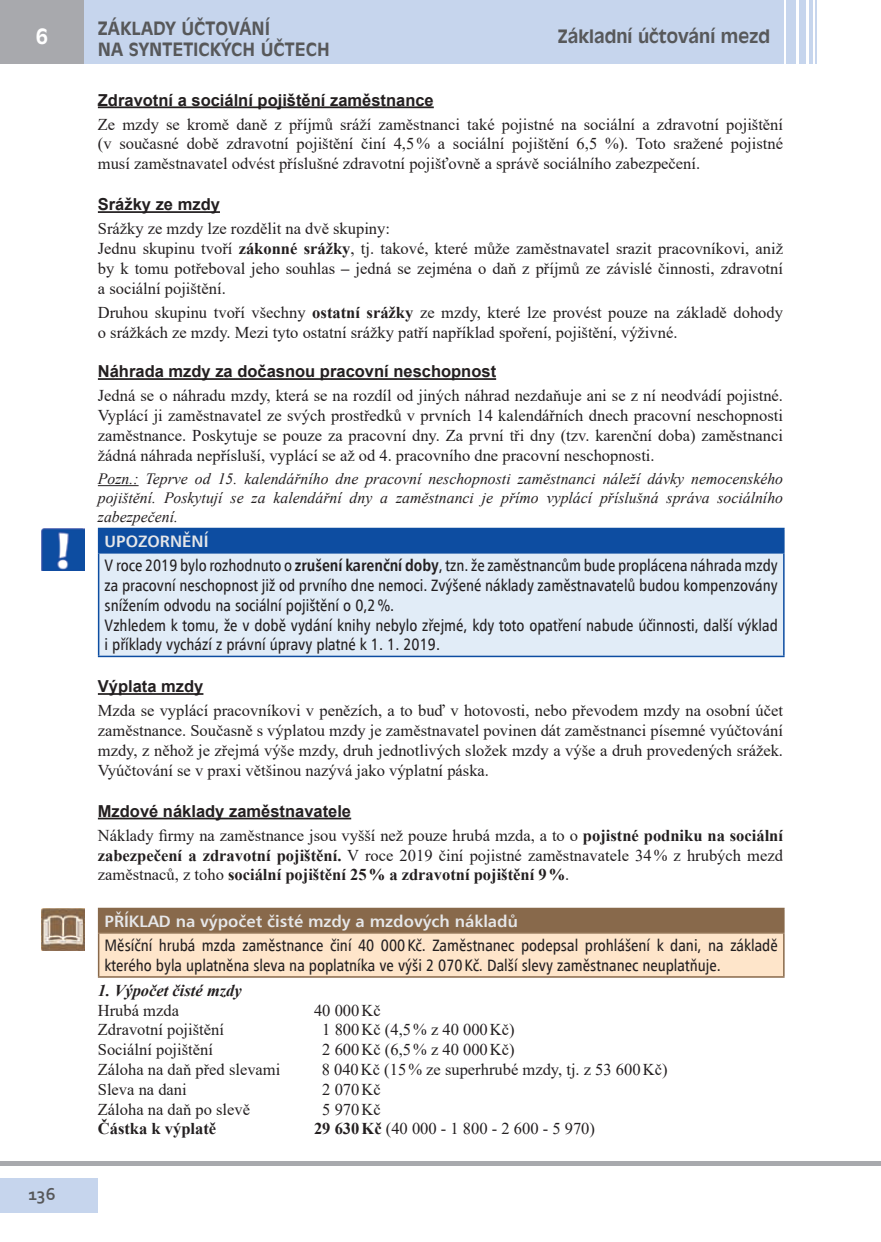
<style>
.page{position:relative;width:881px;height:1242px;background:#fff}
.page>*{position:absolute;margin:0;border:0;box-sizing:border-box;transform-origin:0 0}
.t1{font:700 21px "Incised 901 AT";color:#fff}
.t2{font:700 18px/21px "Incised 901 AT";color:#57585a}
.t3{font:700 18px "Corbel";color:#57585a}
.t4{font:16.5px/19.8px "Times New Roman";color:#231f20;text-align:justify}
.t5{font:16.5px/19.8px "Humanist 777 AT Roman Condensed B";color:#231f20}
.t6{font:700 16.5px "Arial";color:#231f20}
.t7{font:16.5px "Humanist 777 AT Bold B";color:#e6e7e9}
.t8{font:italic 700 16.5px "Times New Roman";color:#231f20}
.t9{font:700 16.5px "Times New Roman";color:#231f20}
.t10{font:italic 15.75px/18.9px "Times New Roman";color:#231f20;text-align:justify}
.s1{font-weight:700}
.s2{font-family:"Humanist 777 AT Bold Condensed B"}
</style>
<div class="page">
<div style="left:0;top:1178px;width:98px;height:34px;background:#c6d5ed"></div>
<div style="left:0;top:0;width:98px;height:64px;background:#a8a9ad"></div>
<div style="left:84px;top:0;width:698px;height:64px;background:#c6d5ed"></div>
<hr style="left:0;top:1161px;width:880px;height:4px;background:#a8a9ad">
<div style="left:786px;top:0;width:9px;height:64px;background:#c6d5ed"></div>
<div style="left:798px;top:0;width:7px;height:64px;background:#c6d5ed"></div>
<hr style="left:808px;top:0;width:3px;height:64px;background:#c6d5ed">
<hr style="left:814px;top:0;width:2px;height:64px;background:#c6d5ed">
<hr style="left:98px;top:106px;width:335px;height:2px;background:#231f20">
<hr style="left:98px;top:211px;width:122px;height:2px;background:#231f20">
<hr style="left:98px;top:378px;width:398px;height:2px;background:#231f20">
<hr style="left:98px;top:485px;width:40px;height:1px;background:#231f20">
<hr style="left:98px;top:693px;width:105px;height:2px;background:#231f20">
<hr style="left:98px;top:817px;width:253px;height:2px;background:#231f20">
<div style="left:99px;top:528px;width:684px;height:25px;background:#0d4da1"></div>
<div style="left:99px;top:553px;width:684px;height:103px;background:#e1ecf7"></div>
<hr style="left:98px;top:528px;width:686px;height:1px;background:#0d4da1">
<svg style="left:98px;top:529px;width:1px;height:23px"></svg>
<hr style="left:782px;top:529px;width:2px;height:23px;background:#0d4da1">
<hr style="left:98px;top:552px;width:686px;height:1px;background:#0d4da1">
<hr style="left:98px;top:553px;width:1px;height:102px;background:#0d4da1">
<hr style="left:782px;top:553px;width:2px;height:102px;background:#0d4da1">
<hr style="left:98px;top:655px;width:686px;height:2px;background:#0d4da1">
<div style="left:99px;top:908px;width:684px;height:25px;background:#88694b"></div>
<div style="left:99px;top:933px;width:684px;height:44px;background:#fee5ca"></div>
<hr style="left:98px;top:907px;width:686px;height:2px;background:#88694b">
<svg style="left:98px;top:909px;width:1px;height:23px"></svg>
<hr style="left:782px;top:909px;width:2px;height:23px;background:#88694b">
<hr style="left:98px;top:932px;width:686px;height:1px;background:#88694b">
<hr style="left:98px;top:933px;width:1px;height:43px;background:#88694b">
<hr style="left:782px;top:933px;width:2px;height:43px;background:#88694b">
<hr style="left:98px;top:976px;width:686px;height:1px;background:#88694b">
<img style="left:41px;top:528px;width:43px;height:43px">
<img style="left:41px;top:908px;width:43px;height:42px">
<p class="t1" style="left:36px;top:23px;width:14px">6</p>
<p class="t3" style="left:28px;top:1183px;width:29px">136</p>
<p class="t2" style="left:98px;top:18px;width:233px">ZÁKLADY ÚČTOVÁNÍ<br>NA SYNTETICKÝCH ÚČTECH</p>
<p class="t2" style="left:557px;top:26px;width:214px">Základní účtování mezd</p>
<p class="t6" style="left:98px;top:88px;width:337px">Zdravotní a sociální pojištění zaměstnance</p>
<p class="t4" style="left:98px;top:114px;width:686px">Ze mzdy se kromě daně z příjmů sráží zaměstnanci také pojistné na sociální a zdravotní pojištění (v současné době zdravotní pojištění činí 4,5% a sociální pojištění 6,5 %). Toto sražené pojistné musí zaměstnavatel odvést příslušné zdravotní pojišťovně a správě sociálního zabezpečení.</p>
<p class="t6" style="left:98px;top:193px;width:123px">Srážky ze mzdy</p>
<p class="t4" style="left:98px;top:218px;width:686px;text-align:left">Srážky ze mzdy lze rozdělit na dvě skupiny:<br>Jednu skupinu tvoří <span class="s1">zákonné srážky</span>, tj. takové, které může zaměstnavatel srazit pracovníkovi, aniž by k tomu potřeboval jeho souhlas <span class="s1">–</span> jedná se zejména o daň z příjmů ze závislé činnosti, zdravotní a sociální pojištění.</p>
<p class="t4" style="left:98px;top:302px;width:686px">Druhou skupinu tvoří všechny <span class="s1">ostatní srážky</span> ze mzdy, které lze provést pouze na základě dohody o srážkách ze mzdy. Mezi tyto ostatní srážky patří například spoření, pojištění, výživné.</p>
<p class="t6" style="left:98px;top:360px;width:399px">Náhrada mzdy za dočasnou pracovní neschopnost</p>
<p class="t4" style="left:98px;top:385px;width:686px">Jedná se o náhradu mzdy, která se na rozdíl od jiných náhrad nezdaňuje ani se z ní neodvádí pojistné.<br>Vyplácí ji zaměstnavatel ze svých prostředků v prvních 14 kalendářních dnech pracovní neschopnosti zaměstnance. Poskytuje se pouze za pracovní dny. Za první tři dny (tzv. karenční doba) zaměstnanci žádná náhrada nepřísluší, vyplácí se až od 4. pracovního dne pracovní neschopnosti.</p>
<p class="t10" style="left:98px;top:469px;width:686px">Pozn.: Teprve od 15. kalendářního dne pracovní neschopnosti zaměstnanci náleží dávky nemocenského pojištění. Poskytují se za kalendářní dny a zaměstnanci je přímo vyplácí příslušná správa sociálního zabezpečení.</p>
<p class="t7" style="left:105px;top:530px;width:105px">UPOZORNĚNÍ</p>
<p class="t5" style="left:105px;top:555px;width:674px">V roce 2019 bylo rozhodnuto o <span class="s2">zrušení karenční doby</span>, tzn. že zaměstnancům bude proplácena náhrada mzdy za pracovní neschopnost již od prvního dne nemoci. Zvýšené náklady zaměstnavatelů budou kompenzovány snížením odvodu na sociální pojištění o 0,2%.<br>Vzhledem k tomu, že v době vydání knihy nebylo zřejmé, kdy toto opatření nabude účinnosti, další výklad i příklady vychází z právní úpravy platné k 1. 1. 2019.</p>
<p class="t6" style="left:98px;top:675px;width:107px">Výplata mzdy</p>
<p class="t4" style="left:98px;top:700px;width:686px">Mzda se vyplácí pracovníkovi v penězích, a to buď v hotovosti, nebo převodem mzdy na osobní účet zaměstnance. Současně s výplatou mzdy je zaměstnavatel povinen dát zaměstnanci písemné vyúčtování mzdy, z něhož je zřejmá výše mzdy, druh jednotlivých složek mzdy a výše a druh provedených srážek.<br>Vyúčtování se v praxi většinou nazývá jako výplatní páska.</p>
<p class="t6" style="left:98px;top:799px;width:255px">Mzdové náklady zaměstnavatele</p>
<p class="t4" style="left:98px;top:825px;width:686px">Náklady firmy na zaměstnance jsou vyšší než pouze hrubá mzda, a to o <span class="s1">pojistné podniku na sociální zabezpečení a zdravotní pojištění.</span> V roce 2019 činí pojistné zaměstnavatele 34% z hrubých mezd zaměstnaců, z toho <span class="s1">sociální pojištění 25% a zdravotní pojištění 9%</span>.</p>
<p class="t7" style="left:105px;top:910px;width:414px">PŘÍKLAD na výpočet čisté mzdy a mzdových nákladů</p>
<p class="t5" style="left:105px;top:935px;width:674px">Měsíční hrubá mzda zaměstnance činí 40 000 Kč. Zaměstnanec podepsal prohlášení k dani, na základě kterého byla uplatněna sleva na poplatníka ve výši 2 070 Kč. Další slevy zaměstnanec neuplatňuje.</p>
<p class="t8" style="left:98px;top:978px;width:145px">1. Výpočet čisté mzdy</p>
<p class="t4" style="left:98px;top:999px;width:83px">Hrubá mzda</p>
<p class="t4" style="left:314px;top:999px;width:68px">40 000Kč</p>
<p class="t4" style="left:98px;top:1019px;width:128px">Zdravotní pojištění</p>
<p class="t4" style="left:322px;top:1019px;width:194px">1 800Kč (4,5% z 40 000Kč)</p>
<p class="t4" style="left:98px;top:1039px;width:117px">Sociální pojištění</p>
<p class="t4" style="left:322px;top:1039px;width:194px">2 600Kč (6,5% z 40 000Kč)</p>
<p class="t4" style="left:98px;top:1059px;width:184px">Záloha na daň před slevami</p>
<p class="t4" style="left:321px;top:1059px;width:347px">8 040Kč (15% ze superhrubé mzdy, tj. z 53 600Kč)</p>
<p class="t4" style="left:98px;top:1078px;width:90px">Sleva na dani</p>
<p class="t4" style="left:322px;top:1078px;width:60px">2 070Kč</p>
<p class="t4" style="left:98px;top:1098px;width:154px">Záloha na daň po slevě</p>
<p class="t4" style="left:322px;top:1098px;width:60px">5 970Kč</p>
<p class="t9" style="left:98px;top:1117px;width:120px">Částka k výplatě</p>
<p class="t4" style="left:314px;top:1118px;width:282px"><span class="s1">29 630Kč</span> (40 000 - 1 800 - 2 600 - 5 970)</p>
</div>
